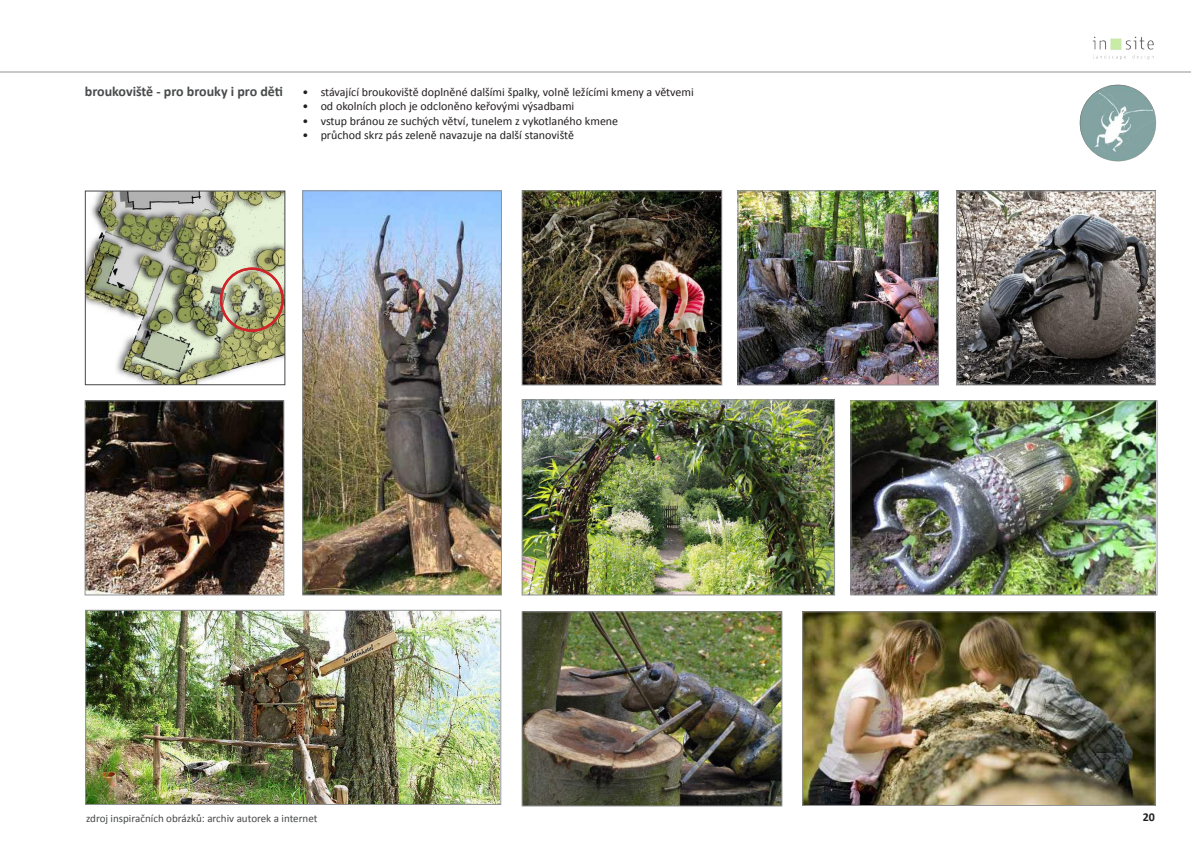
<style>
.page{position:relative;width:1191px;height:842px;background:#fff}
.page>*{position:absolute;margin:0;border:0;box-sizing:border-box;transform-origin:0 0}
.t1{font:700 14px "Calibri";color:#494a4b}
.t2{font:12px "Calibri";color:#231f20}
.t3{font:700 12px "Calibri";color:#231f20}
.t4{font:11px "Calibri";color:#454647}
</style>
<div class="page">
<img style="left:1092px;top:36px;width:62px;height:24px">
<hr style="left:0;top:72px;width:1191px;height:1px;background:#919396">
<img style="left:87px;top:193px;width:196px;height:190px">
<div style="left:85px;top:191px;width:200px;height:194px;border:1px solid #454647"></div>
<img style="left:740px;top:193px;width:196px;height:190px">
<div style="left:738px;top:191px;width:200px;height:194px;border:1px solid #919396"></div>
<img style="left:87px;top:403px;width:195px;height:190px">
<div style="left:85px;top:401px;width:199px;height:194px;border:1px solid #919396"></div>
<img style="left:958px;top:193px;width:195px;height:190px">
<div style="left:956px;top:191px;width:199px;height:194px;border:1px solid #919396"></div>
<img style="left:852px;top:403px;width:303px;height:190px">
<div style="left:850px;top:401px;width:307px;height:194px;border:1px solid #919396"></div>
<img style="left:804px;top:614px;width:349px;height:190px">
<div style="left:802px;top:612px;width:353px;height:194px;border:1px solid #919396"></div>
<img style="left:87px;top:612px;width:412px;height:191px">
<div style="left:85px;top:610px;width:416px;height:195px;border:1px solid #919396"></div>
<img style="left:304px;top:193px;width:195px;height:400px">
<div style="left:302px;top:191px;width:199px;height:404px;border:1px solid #919396"></div>
<img style="left:524px;top:614px;width:256px;height:190px">
<div style="left:522px;top:612px;width:260px;height:194px;border:1px solid #919396"></div>
<img style="left:524px;top:193px;width:196px;height:190px">
<div style="left:522px;top:191px;width:200px;height:194px;border:1px solid #919396"></div>
<img style="left:1059px;top:71px;width:120px;height:91px">
<div style="left:220px;top:268px;width:64px;height:64px;border:2px solid #d1232a;border-radius:50%"></div>
<img style="left:524px;top:402px;width:308px;height:191px">
<div style="left:522px;top:400px;width:312px;height:195px;border:1px solid #919396"></div>
<p class="t1" style="left:85px;top:82px;width:200px">broukoviště - pro brouky i pro děti</p>
<p class="t2" style="left:303px;top:84px;width:393px">• stávající broukoviště doplněné dalšími špalky, volně ležícími kmeny a větvemi</p>
<p class="t2" style="left:303px;top:99px;width:273px">• od okolních ploch je odcloněno keřovými výsadbami</p>
<p class="t2" style="left:303px;top:113px;width:317px">• vstup bránou ze suchých větví, tunelem z vykotlaného kmene</p>
<p class="t2" style="left:303px;top:128px;width:273px">• průchod skrz pás zeleně navazuje na další stanoviště</p>
<p class="t4" style="left:86px;top:811px;width:233px">zdroj inspiračních obrázků: archiv autorek a internet</p>
<p class="t3" style="left:1142px;top:809px;width:14px">20</p>
</div>
